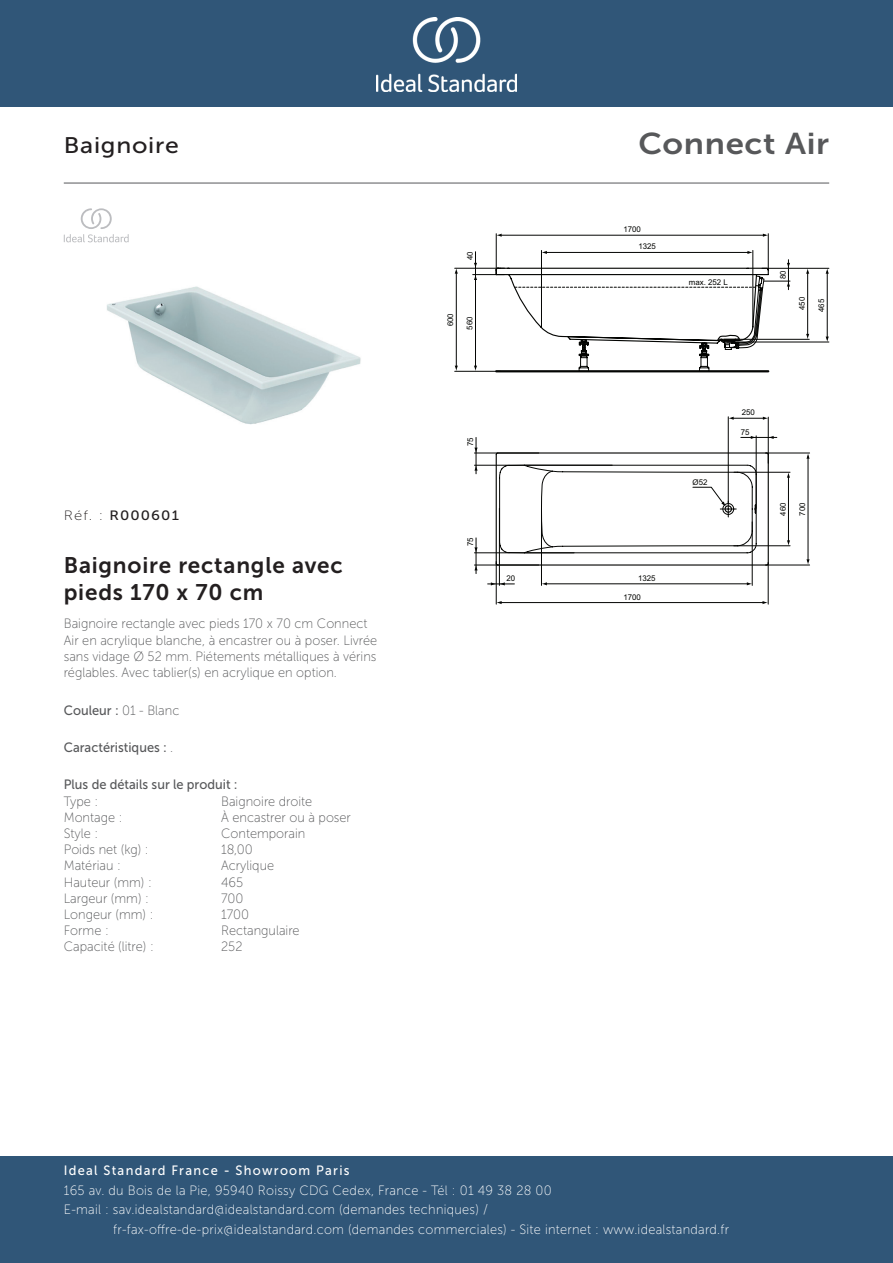
<style>
.page{position:relative;width:893px;height:1263px;background:#fff}
.page>*{position:absolute;margin:0;border:0;box-sizing:border-box;transform-origin:0 0}
._001_Produkttyp{font:30px "Museo Sans 700";letter-spacing:.02em;color:#57585a;scale:1.1 1}
.Article_Name{font:22.5px/27px "Museo Sans 700";letter-spacing:.035em;color:#231f20}
.t1{font:22.5px "Museo Sans 500";letter-spacing:.03em;color:#231f20;scale:1.1 1}
.t2{font:13.5px/19.5px "Museo Sans 100";letter-spacing:.02em;color:#fff;scale:.95 1}
.Marketing_Descriptio{font:13.5px/16.2px "Museo Sans 100";color:#57585a;scale:.95 1}
.Features{font:13.5px "Museo Sans 500";color:#57585a;scale:.95 1}
.t3{font:13.5px "Museo Sans 500";letter-spacing:.1em;color:#fff;scale:.95 1}
.Mounting{font:13.5px "Museo Sans 100";color:#57585a;scale:.95 1}
.Type{font:13.5px "Museo Sans 100";color:#57585a;scale:.95 1}
.Shape{font:13.5px "Museo Sans 100";color:#57585a;scale:.95 1}
.Capacity{font:13.5px "Museo Sans 100";color:#57585a;scale:.95 1}
.Style{font:13.5px "Museo Sans 100";color:#57585a;scale:.95 1}
.Net_Weight__kg{font:13.5px "Museo Sans 100";color:#57585a;scale:.95 1}
.Material{font:13.5px "Museo Sans 100";color:#57585a;scale:.95 1}
.Colour{font:13.5px "Museo Sans 500";color:#57585a;scale:.95 1}
.Length__mm{font:13.5px "Museo Sans 100";color:#57585a;scale:.95 1}
.Height__mm{font:13.5px "Museo Sans 100";color:#57585a;scale:.95 1}
.Width__mm{font:13.5px "Museo Sans 100";color:#57585a;scale:.95 1}
.t4{font:13.5px "Museo Sans 500";letter-spacing:.075em;color:#231f20;scale:1.1 1}
.t5{font:7.95px "Arial";color:#040503}
.s1{font-family:"Museo Sans 100"}
</style>
<div class="page">
<div style="left:0;top:1157px;width:893px;height:106px;background:#305678"></div>
<div style="left:0;top:0;width:893px;height:107px;background:#305678"></div>
<img style="left:376px;top:18px;width:141px;height:73px">
<hr style="left:64px;top:183px;width:765px;height:1px;background:#57585a">
<img style="left:107px;top:242px;width:254px;height:183px">
<hr style="left:496px;top:455px;width:1px;height:108px;background:#040503">
<hr style="left:768px;top:455px;width:1px;height:108px;background:#040503">
<svg style="left:495px;top:562px;width:273px;height:4px"></svg>
<svg style="left:495px;top:452px;width:273px;height:4px"></svg>
<hr style="left:546px;top:583px;width:203px;height:1px;background:#040503">
<hr style="left:765px;top:565px;width:45px;height:1px;background:#040503">
<hr style="left:728px;top:417px;width:1px;height:86px;background:#040503">
<hr style="left:768px;top:417px;width:1px;height:46px;background:#040503">
<hr style="left:808px;top:456px;width:1px;height:105px;background:#040503">
<svg style="left:806px;top:559px;width:4px;height:6px"></svg>
<svg style="left:806px;top:454px;width:4px;height:5px"></svg>
<hr style="left:734px;top:545px;width:56px;height:1px;background:#040503">
<hr style="left:734px;top:472px;width:56px;height:1px;background:#040503">
<hr style="left:788px;top:476px;width:1px;height:66px;background:#040503">
<svg style="left:787px;top:540px;width:3px;height:6px"></svg>
<svg style="left:787px;top:472px;width:3px;height:6px"></svg>
<svg style="left:728px;top:417px;width:6px;height:3px"></svg>
<hr style="left:732px;top:418px;width:33px;height:1px;background:#040503">
<svg style="left:499px;top:464px;width:258px;height:89px"></svg>
<hr style="left:541px;top:509px;width:1px;height:76px;background:#040503">
<hr style="left:752px;top:522px;width:1px;height:63px;background:#040503">
<hr style="left:500px;top:602px;width:265px;height:1px;background:#040503">
<svg style="left:762px;top:601px;width:6px;height:3px"></svg>
<hr style="left:496px;top:561px;width:1px;height:43px;background:#040503">
<hr style="left:768px;top:562px;width:1px;height:42px;background:#040503">
<hr style="left:544px;top:252px;width:205px;height:1px;background:#040503">
<svg style="left:747px;top:251px;width:6px;height:3px"></svg>
<hr style="left:541px;top:250px;width:1px;height:77px;background:#040503">
<hr style="left:753px;top:250px;width:1px;height:77px;background:#040503">
<hr style="left:501px;top:235px;width:264px;height:1px;background:#040503">
<svg style="left:497px;top:234px;width:5px;height:3px"></svg>
<hr style="left:496px;top:234px;width:1px;height:37px;background:#040503">
<hr style="left:768px;top:234px;width:1px;height:37px;background:#040503">
<hr style="left:765px;top:453px;width:45px;height:1px;background:#040503">
<hr style="left:807px;top:272px;width:1px;height:64px;background:#040503">
<hr style="left:827px;top:271px;width:1px;height:68px;background:#040503">
<hr style="left:727px;top:342px;width:102px;height:1px;background:#040503">
<hr style="left:724px;top:339px;width:85px;height:1px;background:#040503">
<hr style="left:762px;top:268px;width:67px;height:1px;background:#040503">
<hr style="left:476px;top:437px;width:1px;height:37px;background:#040503">
<svg style="left:474px;top:448px;width:4px;height:5px"></svg>
<svg style="left:474px;top:466px;width:4px;height:5px"></svg>
<hr style="left:474px;top:465px;width:138px;height:1px;background:#040503">
<hr style="left:474px;top:552px;width:100px;height:1px;background:#040503">
<hr style="left:455px;top:268px;width:49px;height:1px;background:#040503">
<hr style="left:475px;top:252px;width:1px;height:114px;background:#040503">
<hr style="left:473px;top:274px;width:31px;height:1px;background:#040503">
<hr style="left:756px;top:436px;width:1px;height:72px;background:#040503">
<hr style="left:499px;top:508px;width:1px;height:77px;background:#040503">
<svg style="left:488px;top:582px;width:26px;height:3px"></svg>
<hr style="left:455px;top:371px;width:45px;height:1px;background:#040503">
<svg style="left:474px;top:366px;width:3px;height:5px"></svg>
<hr style="left:741px;top:437px;width:36px;height:1px;background:#040503">
<hr style="left:474px;top:453px;width:65px;height:1px;background:#040503">
<hr style="left:474px;top:565px;width:65px;height:1px;background:#040503">
<hr style="left:476px;top:538px;width:1px;height:36px;background:#040503">
<svg style="left:474px;top:547px;width:4px;height:6px"></svg>
<svg style="left:474px;top:565px;width:4px;height:5px"></svg>
<hr style="left:788px;top:260px;width:1px;height:30px;background:#040503">
<hr style="left:456px;top:272px;width:1px;height:94px;background:#040503">
<svg style="left:455px;top:268px;width:3px;height:6px"></svg>
<svg style="left:455px;top:366px;width:3px;height:5px"></svg>
<svg style="left:495px;top:263px;width:295px;height:109px"></svg>
<svg style="left:64px;top:208px;width:65px;height:34px"></svg>
<p class="t1" style="left:64px;top:133px;width:106px">Baignoire</p>
<p class="_001_Produkttyp" style="left:638px;top:127px;width:175px">Connect Air</p>
<p class="t5" style="left:623px;top:224px;width:19px">1700</p>
<p class="t4" style="left:64px;top:508px;width:106px"><span class="s1">Réf. :</span> R000601</p>
<p class="Article_Name" style="left:64px;top:551px;width:280px">Baignoire rectangle avec pieds 170 x 70 cm</p>
<p class="Marketing_Descriptio" style="left:64px;top:616px;width:331px">Baignoire rectangle avec pieds 170 x 70 cm Connect Air en acrylique blanche, à encastrer ou à poser. Livrée sans vidage Ø 52 mm. Piétements métalliques à vérins réglables. Avec tablier(s) en acrylique en option.</p>
<p class="Colour" style="left:64px;top:702px;width:123px">Couleur : <span class="s1">01 - Blanc</span></p>
<p class="Features" style="left:64px;top:740px;width:117px">Caractéristiques : <span class="s1">.</span></p>
<p class="Features" style="left:64px;top:777px;width:184px">Plus de détails sur le produit :</p>
<p class="Type" style="left:64px;top:794px;width:38px">Type :</p>
<p class="Type" style="left:221px;top:794px;width:98px">Baignoire droite</p>
<p class="Mounting" style="left:64px;top:810px;width:63px">Montage :</p>
<p class="Mounting" style="left:221px;top:810px;width:138px">À encastrer ou à poser</p>
<p class="Style" style="left:64px;top:826px;width:38px">Style :</p>
<p class="Style" style="left:221px;top:826px;width:90px">Contemporain</p>
<p class="Net_Weight__kg" style="left:64px;top:842px;width:91px">Poids net (kg) :</p>
<p class="Net_Weight__kg" style="left:221px;top:842px;width:35px">18,00</p>
<p class="Material" style="left:64px;top:859px;width:62px">Matériau :</p>
<p class="Material" style="left:221px;top:859px;width:57px">Acrylique</p>
<p class="Height__mm" style="left:64px;top:875px;width:94px">Hauteur (mm) :</p>
<p class="Height__mm" style="left:221px;top:875px;width:25px">465</p>
<p class="Width__mm" style="left:64px;top:891px;width:91px">Largeur (mm) :</p>
<p class="Width__mm" style="left:221px;top:891px;width:25px">700</p>
<p class="Length__mm" style="left:64px;top:907px;width:96px">Longeur (mm) :</p>
<p class="Length__mm" style="left:221px;top:907px;width:31px">1700</p>
<p class="Shape" style="left:64px;top:923px;width:49px">Forme :</p>
<p class="Shape" style="left:221px;top:923px;width:84px">Rectangulaire</p>
<p class="Capacity" style="left:64px;top:940px;width:96px">Capacité (litre) :</p>
<p class="Capacity" style="left:221px;top:940px;width:24px">252</p>
<p class="t5" style="left:465px;top:260px;width:10px;rotate:-90deg">40</p>
<p class="t5" style="left:445px;top:326px;width:15px;rotate:-90deg">600</p>
<p class="t5" style="left:464px;top:330px;width:15px;rotate:-90deg">560</p>
<p class="t5" style="left:465px;top:446px;width:10px;rotate:-90deg">75</p>
<p class="t5" style="left:465px;top:546px;width:10px;rotate:-90deg">75</p>
<p class="t5" style="left:506px;top:573px;width:10px">20</p>
<p class="t5" style="left:638px;top:241px;width:19px">1325</p>
<p class="t5" style="left:689px;top:277px;width:41px">max. 252 L</p>
<p class="t5" style="left:778px;top:279px;width:10px;rotate:-90deg">80</p>
<p class="t5" style="left:797px;top:310px;width:15px;rotate:-90deg">450</p>
<p class="t5" style="left:816px;top:312px;width:15px;rotate:-90deg">465</p>
<p class="t5" style="left:638px;top:573px;width:19px">1325</p>
<p class="t5" style="left:623px;top:591px;width:19px">1700</p>
<p class="t5" style="left:692px;top:477px;width:16px">Ø52</p>
<p class="t5" style="left:742px;top:407px;width:15px">250</p>
<p class="t5" style="left:741px;top:427px;width:10px">75</p>
<p class="t5" style="left:778px;top:516px;width:15px;rotate:-90deg">460</p>
<p class="t5" style="left:797px;top:516px;width:15px;rotate:-90deg">700</p>
<p class="t3" style="left:64px;top:1163px;width:302px">Ideal Standard France - Showroom Paris</p>
<p class="t2" style="left:64px;top:1180px;width:515px">165 av. du Bois de la Pie, 95940 Roissy CDG Cedex, France - Tél : 01 49 38 28 00<br>E-mail : sav.idealstandard@idealstandard.com (demandes techniques) /</p>
<p class="t2" style="left:113px;top:1219px;width:650px">fr-fax-offre-de-prix@idealstandard.com (demandes commerciales) - Site internet : www.idealstandard.fr</p>
</div>
